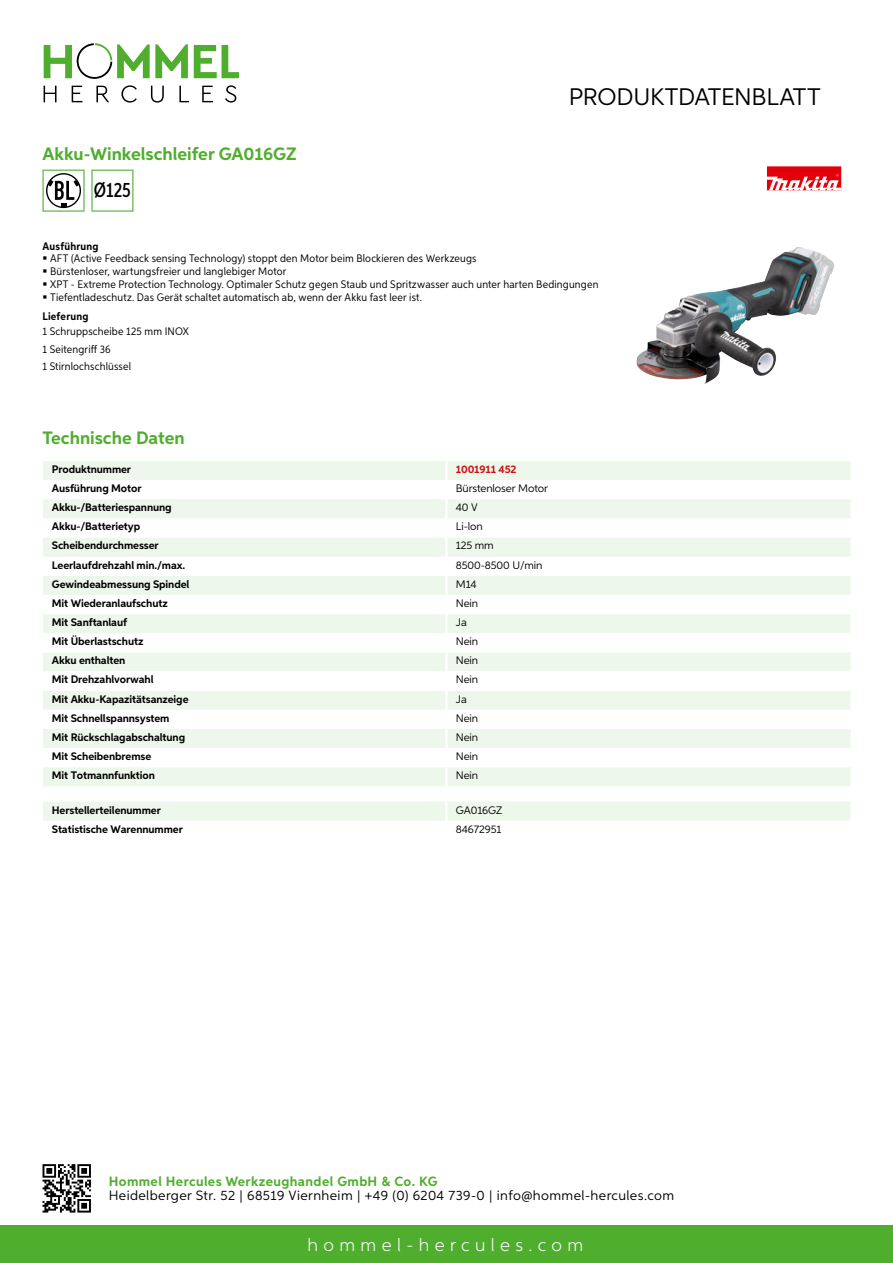
<style>
.page{position:relative;width:893px;height:1263px;background:#fff}
.page>*{position:absolute;margin:0;border:0;box-sizing:border-box;transform-origin:0 0}
.t1{font:24px "Aspira";letter-spacing:-.01em;color:#000}
.t2{font:500 20.7px "Aspira XX Nar";color:#000}
.t3{font:700 18px "Aspira";color:#50ae2f}
.t4{font:300 18px "Aspira";letter-spacing:.3em;color:#fff}
.t5{font:13.5px "Aspira";letter-spacing:.03em;color:#000}
.t6{font:700 13.5px "Aspira";letter-spacing:.03em;color:#50ae2f}
.t7{font:700 10.95px "Aspira";letter-spacing:-.01em;color:#000}
.t8{font:10.95px/12.8px "Aspira Nar";letter-spacing:.015em;color:#000}
.t9{font:10.95px "Aspira";letter-spacing:-.01em;color:#000}
.t10{font:700 10.95px "Aspira Nar";letter-spacing:.02em;color:#000}
.t11{font:700 10.95px "Aspira";letter-spacing:-.01em;color:#cd1013}
</style>
<div class="page">
<div style="left:0;top:1226px;width:893px;height:37px;background:#50ae2f"></div>
<svg style="left:43px;top:1164px;width:48px;height:48px"></svg>
<svg style="left:194px;top:45px;width:45px;height:33px"></svg>
<svg style="left:44px;top:43px;width:144px;height:36px"></svg>
<svg style="left:44px;top:86px;width:13px;height:16px"></svg>
<svg style="left:72px;top:86px;width:10px;height:16px"></svg>
<svg style="left:96px;top:86px;width:13px;height:16px"></svg>
<svg style="left:121px;top:85px;width:16px;height:18px"></svg>
<svg style="left:151px;top:86px;width:13px;height:17px"></svg>
<svg style="left:179px;top:86px;width:10px;height:16px"></svg>
<svg style="left:202px;top:86px;width:11px;height:16px"></svg>
<svg style="left:225px;top:85px;width:11px;height:18px"></svg>
<div style="left:43px;top:461px;width:807px;height:325px;background:#eef7eb"></div>
<svg style="left:43px;top:480px;width:807px;height:287px"></svg>
<hr style="left:445px;top:461px;width:3px;height:19px;background:#fff">
<hr style="left:445px;top:480px;width:3px;height:19px;background:#fff">
<hr style="left:445px;top:499px;width:3px;height:19px;background:#fff">
<hr style="left:445px;top:518px;width:3px;height:20px;background:#fff">
<hr style="left:445px;top:538px;width:3px;height:19px;background:#fff">
<hr style="left:445px;top:557px;width:3px;height:19px;background:#fff">
<hr style="left:445px;top:576px;width:3px;height:19px;background:#fff">
<hr style="left:445px;top:595px;width:3px;height:19px;background:#fff">
<hr style="left:445px;top:614px;width:3px;height:19px;background:#fff">
<hr style="left:445px;top:633px;width:3px;height:19px;background:#fff">
<hr style="left:445px;top:652px;width:3px;height:19px;background:#fff">
<hr style="left:445px;top:671px;width:3px;height:20px;background:#fff">
<hr style="left:445px;top:691px;width:3px;height:19px;background:#fff">
<hr style="left:445px;top:710px;width:3px;height:19px;background:#fff">
<hr style="left:445px;top:729px;width:3px;height:19px;background:#fff">
<hr style="left:445px;top:748px;width:3px;height:19px;background:#fff">
<hr style="left:445px;top:767px;width:3px;height:19px;background:#fff">
<div style="left:43px;top:802px;width:807px;height:19px;background:#eef7eb"></div>
<svg style="left:43px;top:170px;width:42px;height:42px"></svg>
<svg style="left:91px;top:170px;width:42px;height:42px"></svg>
<img style="left:636px;top:247px;width:198px;height:137px">
<svg style="left:766px;top:166px;width:76px;height:25px"></svg>
<div style="left:767px;top:166px;width:74px;height:24px;background:#e3000b"></div>
<svg style="left:767px;top:174px;width:74px;height:16px"></svg>
<h3 class="t3" style="left:43px;top:142px;width:256px">Akku-Winkelschleifer GA016GZ</h3>
<h2 class="t2" style="left:94px;top:177px;width:38px">Ø125</h2>
<h1 class="t1" style="left:569px;top:82px;width:253px">Produktdatenblatt</h1>
<p class="t10" style="left:43px;top:239px;width:58px">Ausführung</p>
<p class="t8" style="left:50px;top:252px;width:550px">AFT (Active Feedback sensing Technology) stoppt den Motor beim Blockieren des Werkzeugs<br>Bürstenloser, wartungsfreier und langlebiger Motor<br>XPT - Extreme Protection Technology. Optimaler Schutz gegen Staub und Spritzwasser auch unter harten Bedingungen Tiefentladeschutz. Das Gerät schaltet automatisch ab, wenn der Akku fast leer ist.</p>
<p class="t10" style="left:43px;top:309px;width:47px">Lieferung</p>
<p class="t8" style="left:43px;top:322px;width:148px;line-height:17.5px">1 Schruppscheibe 125 mm INOX<br>1 Seitengriff 36<br>1 Stirnlochschlüssel</p>
<h3 class="t3" style="left:43px;top:427px;width:144px">Technische Daten</h3>
<p class="t7" style="left:52px;top:462px;width:81px">Produktnummer</p>
<p class="t11" style="left:456px;top:462px;width:62px">1001911 452</p>
<p class="t7" style="left:52px;top:482px;width:91px">Ausführung Motor</p>
<p class="t9" style="left:456px;top:482px;width:94px">Bürstenloser Motor</p>
<p class="t7" style="left:52px;top:501px;width:121px">Akku-/Batteriespannung</p>
<p class="t9" style="left:456px;top:501px;width:24px">40 V</p>
<p class="t7" style="left:52px;top:520px;width:90px">Akku-/Batterietyp</p>
<p class="t9" style="left:456px;top:520px;width:28px">Li-lon</p>
<p class="t7" style="left:52px;top:539px;width:108px">Scheibendurchmesser</p>
<p class="t9" style="left:456px;top:539px;width:39px">125 mm</p>
<p class="t7" style="left:52px;top:558px;width:135px">Leerlaufdrehzahl min./max.</p>
<p class="t9" style="left:456px;top:558px;width:88px">8500-8500 U/min</p>
<p class="t7" style="left:52px;top:577px;width:139px">Gewindeabmessung Spindel</p>
<p class="t9" style="left:456px;top:577px;width:22px">M14</p>
<p class="t7" style="left:52px;top:596px;width:117px">Mit Wiederanlaufschutz</p>
<p class="t9" style="left:456px;top:596px;width:24px">Nein</p>
<p class="t7" style="left:52px;top:615px;width:77px">Mit Sanftanlauf</p>
<p class="t9" style="left:456px;top:616px;width:13px">Ja</p>
<p class="t7" style="left:52px;top:635px;width:93px">Mit Überlastschutz</p>
<p class="t9" style="left:456px;top:635px;width:24px">Nein</p>
<p class="t7" style="left:52px;top:654px;width:75px">Akku enthalten</p>
<p class="t9" style="left:456px;top:654px;width:24px">Nein</p>
<p class="t7" style="left:52px;top:673px;width:103px">Mit Drehzahlvorwahl</p>
<p class="t9" style="left:456px;top:673px;width:24px">Nein</p>
<p class="t7" style="left:52px;top:692px;width:138px">Mit Akku-Kapazitätsanzeige</p>
<p class="t9" style="left:456px;top:692px;width:13px">Ja</p>
<p class="t7" style="left:52px;top:711px;width:119px">Mit Schnellspannsystem</p>
<p class="t9" style="left:456px;top:711px;width:24px">Nein</p>
<p class="t7" style="left:52px;top:730px;width:135px">Mit Rückschlagabschaltung</p>
<p class="t9" style="left:456px;top:730px;width:24px">Nein</p>
<p class="t7" style="left:52px;top:749px;width:101px">Mit Scheibenbremse</p>
<p class="t9" style="left:456px;top:749px;width:24px">Nein</p>
<p class="t7" style="left:52px;top:768px;width:105px">Mit Totmannfunktion</p>
<p class="t9" style="left:456px;top:769px;width:24px">Nein</p>
<p class="t7" style="left:52px;top:803px;width:111px">Herstellerteilenummer</p>
<p class="t9" style="left:456px;top:803px;width:48px">GA016GZ</p>
<p class="t7" style="left:52px;top:822px;width:132px">Statistische Warennummer</p>
<p class="t9" style="left:456px;top:822px;width:47px">84672951</p>
<p class="t6" style="left:109px;top:1172px;width:330px">Hommel Hercules Werkzeughandel GmbH &amp; Co. KG</p>
<p class="t5" style="left:109px;top:1187px;width:567px">Heidelberger Str. 52 | 68519 Viernheim | +49 (0) 6204 739-0 | info@hommel-hercules.com</p>
<h3 class="t4" style="left:307px;top:1234px;width:277px">hommel-hercules.com</h3>
</div>
